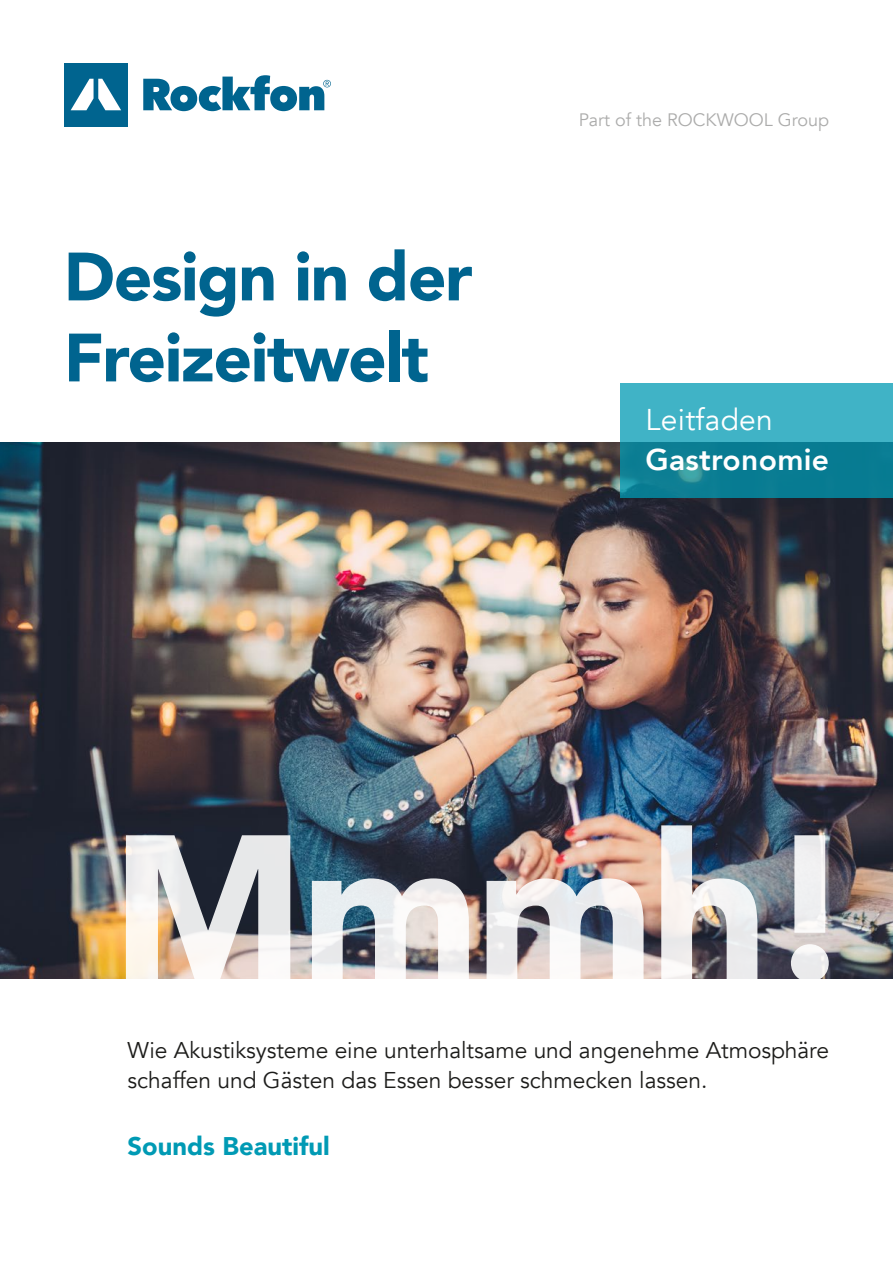
<style>
.page{position:relative;width:893px;height:1263px;background:#fff}
.page>*{position:absolute;margin:0;border:0;box-sizing:border-box;transform-origin:0 0}
.t1{font:900 205.5px "Avenir";color:#fff}
.t2{font:900 67.5px/81px "Avenir";letter-spacing:-.02em;color:#00648f}
.t3{font:800 30px "Avenir";letter-spacing:.01em;color:#fff}
.t4{font:30px "Avenir";letter-spacing:.01em;color:#fff}
.t5{font:900 25.5px "Avenir";color:#009ab4}
.t6{font:22.8px/29.5px "Avenir";letter-spacing:-.005em;color:#1d1d1b}
.t7{font:18px "Avenir";color:#90908f}
</style>
<div class="page">
<img style="left:0;top:442px;width:893px;height:536px">
<svg style="left:143px;top:75px;width:188px;height:36px"></svg>
<div style="left:64px;top:63px;width:63px;height:63px;background:#00648f"></div>
<svg style="left:71px;top:79px;width:50px;height:31px"></svg>
<svg style="left:620px;top:383px;width:273px;height:115px;background:#2699ad"></svg>
<h2 class="t2" style="left:64px;top:235px;width:410px">Design in der<br>Freizeitwelt</h2>
<p class="t7" style="left:578px;top:109px;width:252px">Part of the ROCKWOOL Group</p>
<h3 class="t4" style="left:646px;top:402px;width:129px">Leitfaden</h3>
<h3 class="t3" style="left:646px;top:436px;width:185px">Gastronomie</h3>
<h1 class="t1" style="left:111px;top:733px;width:746px">Mmmh!</h1>
<p class="t6" style="left:128px;top:1036px;width:703px">Wie Akustiksysteme eine unterhaltsame und angenehme Atmosphäre schaffen und Gästen das Essen besser schmecken lassen.</p>
<p class="t5" style="left:128px;top:1124px;width:204px">Sounds Beautiful</p>
</div>
